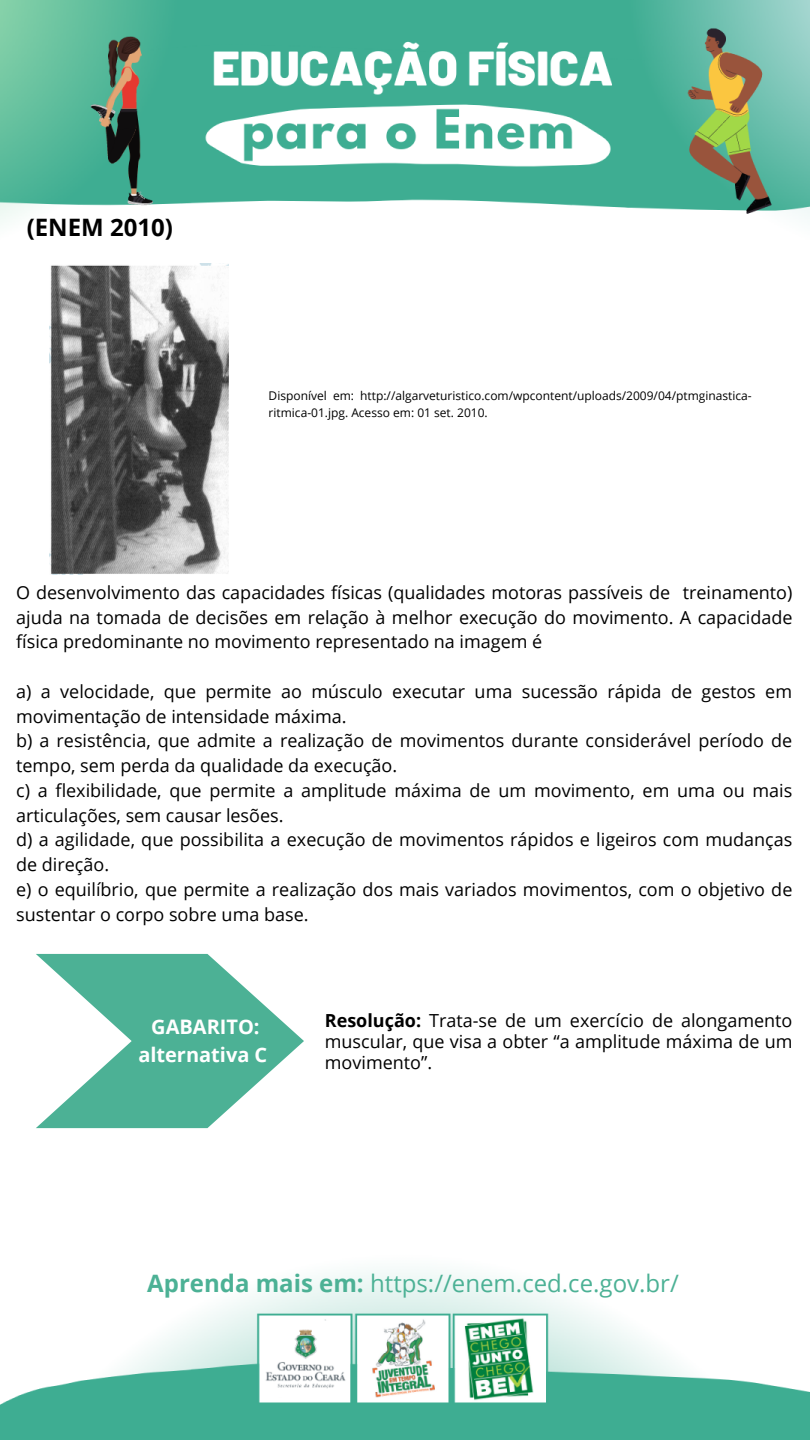
<style>
.page{position:relative;width:810px;height:1440px;background:#fff}
.page>*{position:absolute;margin:0;border:0;box-sizing:border-box;transform-origin:0 0}
.t1{font:24px "Open Sans";color:#4cb195}
.t2{font:700 24px "Open Sans";color:#000}
.t3{font:700 20px/28px "Open Sans";color:#fff;text-align:center}
.t4{font:18px/24.8px "Open Sans";color:#000;text-align:justify}
.t5{font:12px/16.5px "Open Sans";color:#000}
.s1{font-weight:700}
</style>
<div class="page">
<img style="left:0;top:0;width:810px;height:1440px">
<svg style="left:36px;top:954px;width:268px;height:174px"></svg>
<img style="left:50px;top:264px;width:178px;height:311px">
<h1 class="t2" style="left:27px;top:210px;width:148px">(ENEM 2010)</h1>
<p class="t5" style="left:269px;top:387px;width:485px">Disponível em: http://algarveturistico.com/wpcontent/uploads/2009/04/ptmginastica&shy;ritmica-01.jpg. Acesso em: 01 set. 2010.</p>
<p class="t4" style="left:16px;top:580px;width:778px">O desenvolvimento das capacidades físicas (qualidades motoras passíveis de treinamento) ajuda na tomada de decisões em relação à melhor execução do movimento. A capacidade física predominante no movimento representado na imagem é</p>
<p class="t4" style="left:16px;top:679px;width:778px;text-align:left">a) a velocidade, que permite ao músculo executar uma sucessão rápida de gestos em movimentação de intensidade máxima.<br>b) a resistência, que admite a realização de movimentos durante considerável período de tempo, sem perda da qualidade da execução.<br>c) a flexibilidade, que permite a amplitude máxima de um movimento, em uma ou mais articulações, sem causar lesões.<br>d) a agilidade, que possibilita a execução de movimentos rápidos e ligeiros com mudanças de direção.<br>e) o equilíbrio, que permite a realização dos mais variados movimentos, com o objetivo de sustentar o corpo sobre uma base.</p>
<p class="t3" style="left:138px;top:1012px;width:131px">GABARITO: alternativa C</p>
<p class="t4" style="left:325px;top:1009px;width:469px;line-height:21px"><span class="s1">Resolução:</span> Trata-se de um exercício de alongamento muscular, que visa a obter “a amplitude máxima de um movimento”.</p>
<h1 class="t1" style="left:147px;top:1267px;width:533px"><span class="s1">Aprenda mais em:</span> https://enem.ced.ce.gov.br/</h1>
</div>
